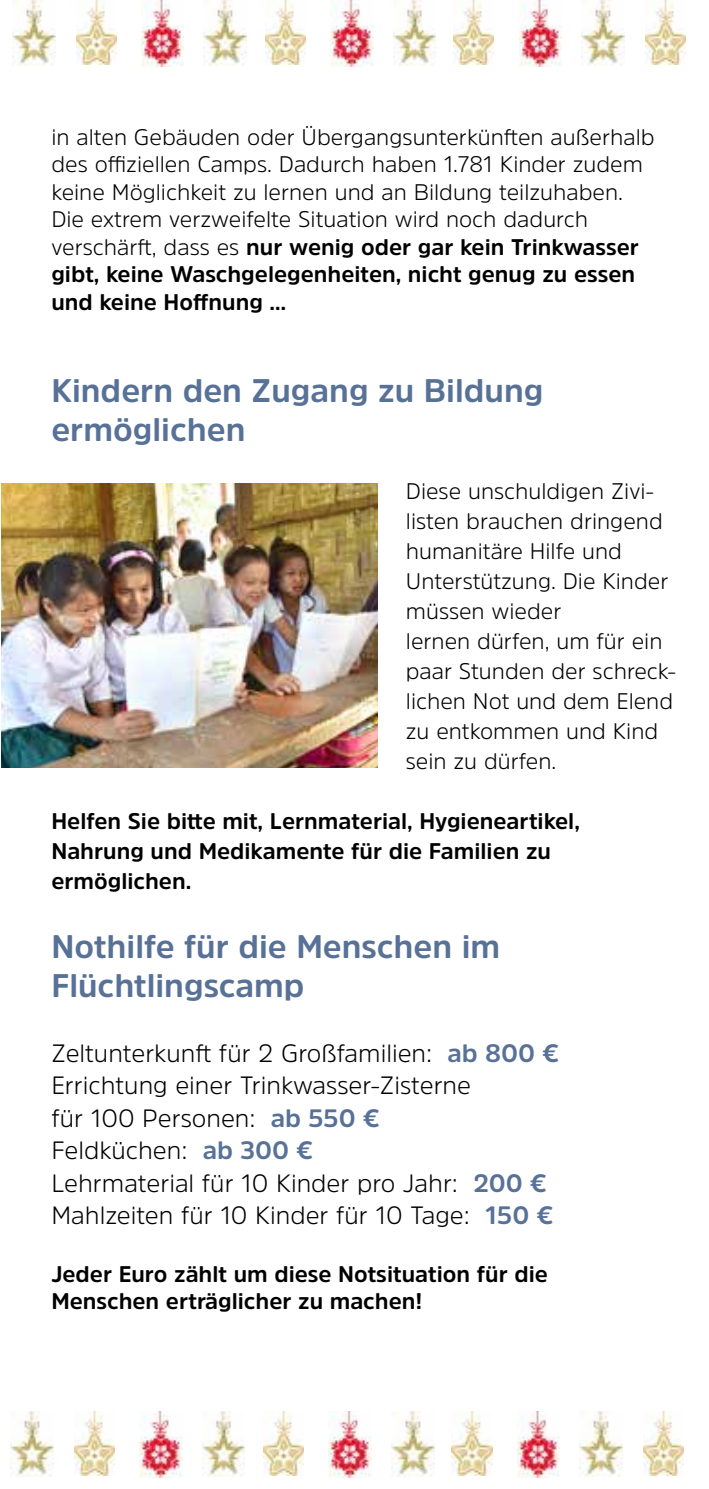
<style>
.page{position:relative;width:709px;height:1489px;background:#fff}
.page>*{position:absolute;margin:0;border:0;box-sizing:border-box;transform-origin:0 0}
.t1{font:700 32.5px/39px "Amsi Pro";color:#587197}
.t2{font:300 25px/32.5px "Amsi Pro";color:#000}
.t3{font:300 22.5px/30px "Amsi Pro";color:#000}
.t4{font:700 22.5px/30px "Amsi Pro";color:#000}
.s1{font-weight:700}
.s2{font-weight:700;color:#587197}
</style>
<div class="page">
<img style="left:2px;top:484px;width:375px;height:283px">
<img style="left:12px;top:0;width:43px;height:66px">
<img style="left:204px;top:0;width:43px;height:66px">
<img style="left:76px;top:0;width:40px;height:65px">
<img style="left:142px;top:0;width:42px;height:66px">
<img style="left:393px;top:0;width:43px;height:66px">
<img style="left:265px;top:0;width:40px;height:65px">
<img style="left:331px;top:0;width:42px;height:66px">
<img style="left:581px;top:0;width:43px;height:66px">
<img style="left:453px;top:0;width:41px;height:65px">
<img style="left:519px;top:0;width:42px;height:66px">
<img style="left:645px;top:0;width:40px;height:65px">
<img style="left:11px;top:1411px;width:42px;height:65px">
<img style="left:202px;top:1411px;width:43px;height:65px">
<img style="left:74px;top:1411px;width:41px;height:64px">
<img style="left:140px;top:1411px;width:42px;height:66px">
<img style="left:391px;top:1411px;width:43px;height:65px">
<img style="left:263px;top:1411px;width:41px;height:64px">
<img style="left:329px;top:1411px;width:42px;height:66px">
<img style="left:579px;top:1411px;width:43px;height:65px">
<img style="left:452px;top:1411px;width:40px;height:64px">
<img style="left:517px;top:1411px;width:42px;height:66px">
<img style="left:643px;top:1411px;width:40px;height:64px">
<p class="t3" style="left:51px;top:122px;width:604px;line-height:27.5px">in alten Gebäuden oder Übergangsunterkünften außerhalb des offiziellen Camps. Dadurch haben 1.781 Kinder zudem keine Möglichkeit zu lernen und an Bildung teilzuhaben.<br>Die extrem verzweifelte Situation wird noch dadurch verschärft, dass es <span class="s1">nur wenig oder gar kein Trinkwasser gibt, keine Waschgelegenheiten, nicht genug zu essen und keine Hoffnung …</span></p>
<h1 class="t1" style="left:51px;top:370px;width:493px">Kindern den Zugang zu Bildung ermöglichen</h1>
<p class="t3" style="left:406px;top:475px;width:272px">Diese unschuldigen Zivi&shy;listen brauchen dringend humanitäre Hilfe und<br>Unterstützung. Die Kinder müssen wieder<br>lernen dürfen, um für ein paar Stunden der schreck&shy;lichen Not und dem Elend zu entkommen und Kind sein zu dürfen.</p>
<p class="t4" style="left:51px;top:805px;width:530px">Helfen Sie bitte mit, Lernmaterial, Hygieneartikel,<br>Nahrung und Medikamente für die Familien zu ermöglichen.</p>
<h1 class="t1" style="left:51px;top:926px;width:450px">Nothilfe für die Menschen im<br>Flüchtlingscamp</h1>
<p class="t2" style="left:51px;top:1036px;width:509px">Zeltunterkunft für 2 Großfamilien: <span class="s2">ab 800 € </span>Errichtung einer Trinkwasser-Zisterne<br>für 100 Personen: <span class="s2">ab 550 €<br></span>Feldküchen: <span class="s2">ab 300 €<br></span>Lehrmaterial für 10 Kinder pro Jahr: <span class="s2">200 € </span>Mahlzeiten für 10 Kinder für 10 Tage: <span class="s2">150 €</span></p>
<p class="t4" style="left:51px;top:1259px;width:498px;line-height:27.5px">Jeder Euro zählt um diese Notsituation für die<br>Menschen erträglicher zu machen!</p>
</div>
